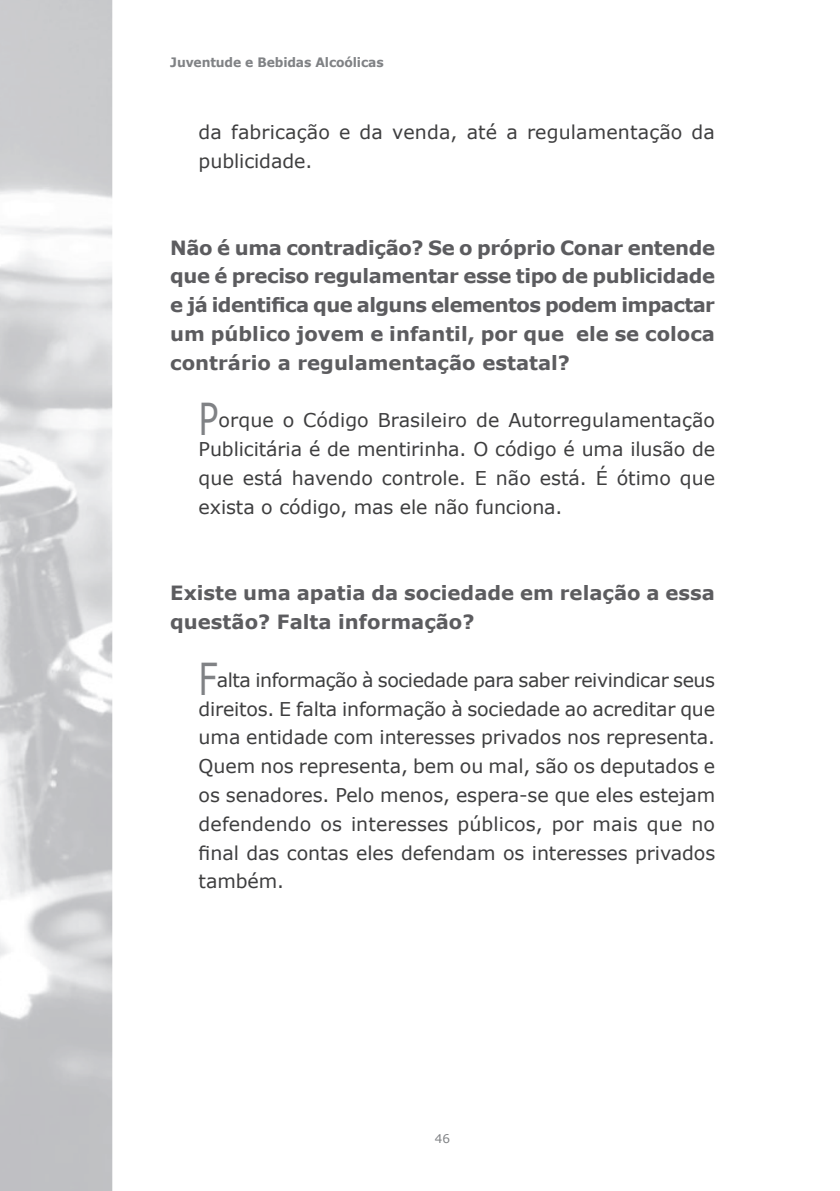
<style>
.page{position:relative;width:840px;height:1191px;background:#fff}
.page>*{position:absolute;margin:0;border:0;box-sizing:border-box;transform-origin:0 0}
.Texto_1{font:44px "Verdana";color:#808285;scale:.75 1}
.Subtitulo{font:700 19.6px/28.8px "Verdana";color:#5c5c5f;text-align:justify}
.Texto_1-2{font:19px/28.8px "Verdana";letter-spacing:-.005em;color:#3e3e3f;text-align:justify}
.Nome_livro_-_esq{font:700 13px "Verdana";letter-spacing:-.01em;color:#808285;scale:.95 1}
.t1{font:12px "Verdana";color:#808285}
</style>
<div class="page">
<svg style="left:0;top:0;width:113px;height:1191px"></svg>
<p class="Nome_livro_-_esq" style="left:170px;top:54px;width:226px">Juventude e Bebidas Alcoólicas</p>
<p class="Texto_1-2" style="left:198px;top:117px;width:517px">da fabricação e da venda, até a regulamentação da publicidade.</p>
<p class="Subtitulo" style="left:170px;top:232px;width:546px">Não é uma contradição? Se o próprio Conar entende que é preciso regulamentar esse tipo de publicidade e já identifica que alguns elementos podem impactar um público jovem e infantil, por que ele se coloca contrário a regulamentação estatal?</p>
<p class="Texto_1" style="left:198px;top:391px;width:28px">P</p>
<p class="Texto_1-2" style="left:198px;top:405px;width:517px;text-indent:20px">orque o Código Brasileiro de Autorregulamentação Publicitária é de mentirinha. O código é uma ilusão de que está havendo controle. E não está. É ótimo que exista o código, mas ele não funciona.</p>
<p class="Subtitulo" style="left:170px;top:578px;width:546px">Existe uma apatia da sociedade em relação a essa questão? Falta informação?</p>
<p class="Texto_1" style="left:198px;top:650px;width:27px">F</p>
<p class="Texto_1-2" style="left:198px;top:665px;width:518px;text-indent:18px">alta informação à sociedade para saber reivindicar seus direitos. E falta informação à sociedade ao acreditar que uma entidade com interesses privados nos representa.<br>Quem nos representa, bem ou mal, são os deputados e os senadores. Pelo menos, espera-se que eles estejam defendendo os interesses públicos, por mais que no final das contas eles defendam os interesses privados também.</p>
<p class="t1" style="left:434px;top:1131px;width:17px">46</p>
</div>
